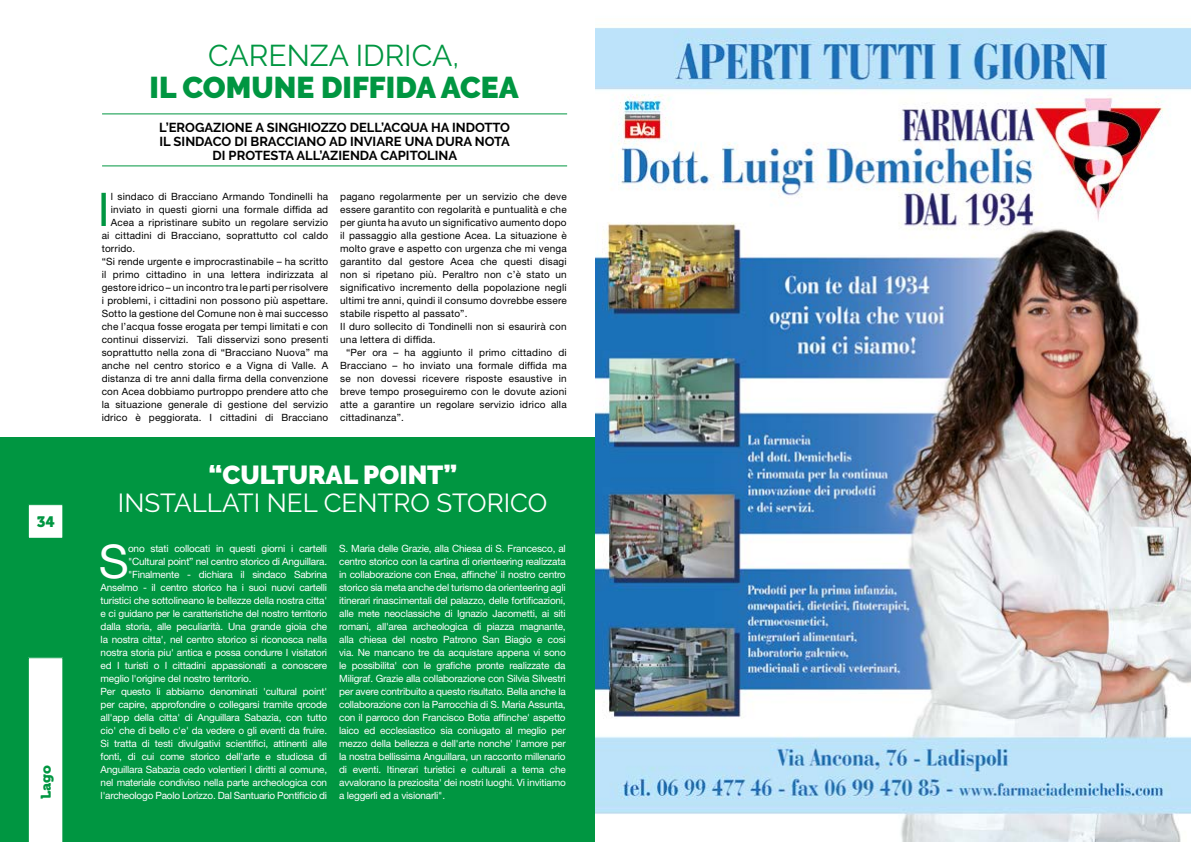
<style>
.page{position:relative;width:1191px;height:842px;background:#fff}
.page>*{position:absolute;margin:0;border:0;box-sizing:border-box;transform-origin:0 0}
.t1{font:46.4px "Helvetica Neue LT Std";color:#009641}
.t2{font:46.4px "Helvetica Neue LT Std";color:#fff}
.t3{font:900 30px "Raleway";color:#009641}
.t4{font:30px "Raleway";color:#009641}
.t5{font:26px "Raleway";color:#fff}
.t6{font:900 26px "Raleway";color:#fff}
.t7{font:15px "Museo 900";color:#009641}
.t8{font:14px "Museo 900";color:#009641}
.t9{font:700 13px/14px "Raleway";color:#000;text-align:center}
.t10{font:10px/13px "Helvetica Neue LT Std";letter-spacing:-.02em;color:#fff;text-align:justify}
.t11{font:10px "Helvetica Neue LT Std";letter-spacing:.02em;color:#000}
</style>
<div class="page">
<div style="left:0;top:437px;width:607px;height:405px;background:#009641"></div>
<img style="left:595px;top:27px;width:596px;height:815px">
<hr style="left:102px;top:113px;width:465px;height:1px;background:#009641">
<hr style="left:102px;top:165px;width:465px;height:1px;background:#009641">
<div style="left:28px;top:505px;width:35px;height:33px;background:#fff"></div>
<div style="left:28px;top:504px;width:35px;height:35px;border:1px solid #009641"></div>
<div style="left:28px;top:657px;width:35px;height:185px;background:#fff"></div>
<h3 class="t7" style="left:37px;top:513px;width:19px">34</h3>
<h3 class="t8" style="left:38px;top:799px;width:36px;rotate:-90deg">Lago</h3>
<h2 class="t4" style="left:208px;top:38px;width:252px">CARENZA IDRICA,</h2>
<h2 class="t3" style="left:149px;top:70px;width:371px">IL COMUNE DIFFIDA ACEA</h2>
<h3 class="t9" style="left:159px;top:120px;width:352px">L’EROGAZIONE A SINGHIOZZO DELL’ACQUA HA INDOTTO<br>IL SINDACO DI BRACCIANO AD INVIARE UNA DURA NOTA<br>DI PROTESTA ALL’AZIENDA CAPITOLINA</h3>
<h1 class="t1" style="left:98px;top:181px;width:14px">I</h1>
<p class="t11" style="left:111px;top:190px;width:219px">l sindaco di Bracciano Armando Tondinelli ha</p>
<p class="t11" style="left:111px;top:203px;width:219px">inviato in questi giorni una formale diffida ad</p>
<p class="t11" style="left:111px;top:216px;width:219px">Acea a ripristinare subito un regolare servizio</p>
<p class="t11" style="left:102px;top:229px;width:228px">ai cittadini di Bracciano, soprattutto col caldo</p>
<p class="t11" style="left:102px;top:242px;width:35px">torrido.</p>
<p class="t11" style="left:102px;top:255px;width:228px">“Si rende urgente e improcrastinabile – ha scritto</p>
<p class="t11" style="left:102px;top:268px;width:228px">il primo cittadino in una lettera indirizzata al</p>
<p class="t11" style="left:102px;top:281px;width:228px">gestore idrico – un incontro tra le parti per risolvere</p>
<p class="t11" style="left:102px;top:294px;width:228px">i problemi, i cittadini non possono più aspettare.</p>
<p class="t11" style="left:102px;top:307px;width:228px">Sotto la gestione del Comune non è mai successo</p>
<p class="t11" style="left:102px;top:320px;width:228px">che l’acqua fosse erogata per tempi limitati e con</p>
<p class="t11" style="left:102px;top:333px;width:228px">continui disservizi. Tali disservizi sono presenti</p>
<p class="t11" style="left:102px;top:346px;width:228px">soprattutto nella zona di “Bracciano Nuova” ma</p>
<p class="t11" style="left:102px;top:359px;width:228px">anche nel centro storico e a Vigna di Valle. A</p>
<p class="t11" style="left:102px;top:372px;width:228px">distanza di tre anni dalla firma della convenzione</p>
<p class="t11" style="left:102px;top:385px;width:228px">con Acea dobbiamo purtroppo prendere atto che</p>
<p class="t11" style="left:102px;top:398px;width:228px">la situazione generale di gestione del servizio</p>
<p class="t11" style="left:102px;top:411px;width:228px">idrico è peggiorata. I cittadini di Bracciano</p>
<p class="t11" style="left:340px;top:190px;width:228px">pagano regolarmente per un servizio che deve</p>
<p class="t11" style="left:340px;top:203px;width:228px">essere garantito con regolarità e puntualità e che</p>
<p class="t11" style="left:340px;top:216px;width:228px">per giunta ha avuto un significativo aumento dopo</p>
<p class="t11" style="left:340px;top:229px;width:228px">il passaggio alla gestione Acea. La situazione è</p>
<p class="t11" style="left:340px;top:242px;width:228px">molto grave e aspetto con urgenza che mi venga</p>
<p class="t11" style="left:340px;top:255px;width:228px">garantito dal gestore Acea che questi disagi</p>
<p class="t11" style="left:340px;top:268px;width:228px">non si ripetano più. Peraltro non c’è stato un</p>
<p class="t11" style="left:340px;top:281px;width:228px">significativo incremento della popolazione negli</p>
<p class="t11" style="left:340px;top:294px;width:228px">ultimi tre anni, quindi il consumo dovrebbe essere</p>
<p class="t11" style="left:340px;top:307px;width:129px">stabile rispetto al passato”.</p>
<p class="t11" style="left:340px;top:320px;width:228px">Il duro sollecito di Tondinelli non si esaurirà con</p>
<p class="t11" style="left:340px;top:333px;width:97px">una lettera di diffida.</p>
<p class="t11" style="left:346px;top:346px;width:222px">“Per ora – ha aggiunto il primo cittadino di</p>
<p class="t11" style="left:340px;top:359px;width:228px">Bracciano – ho inviato una formale diffida ma</p>
<p class="t11" style="left:340px;top:372px;width:228px">se non dovessi ricevere risposte esaustive in</p>
<p class="t11" style="left:340px;top:385px;width:228px">breve tempo proseguiremo con le dovute azioni</p>
<p class="t11" style="left:340px;top:398px;width:228px">atte a garantire un regolare servizio idrico alla</p>
<p class="t11" style="left:340px;top:411px;width:65px">cittadinanza”.</p>
<h3 class="t6" style="left:208px;top:460px;width:250px">“CULTURAL POINT”</h3>
<h3 class="t5" style="left:118px;top:488px;width:431px">INSTALLATI NEL CENTRO STORICO</h3>
<h1 class="t2" style="left:99px;top:534px;width:32px">S</h1>
<p class="t10" style="left:128px;top:542px;width:200px">ono stati collocati in questi giorni i cartelli</p>
<p class="t10" style="left:128px;top:555px;width:201px">"Cultural point” nel centro storico di Anguillara.</p>
<p class="t10" style="left:128px;top:568px;width:200px">"Finalmente - dichiara il sindaco Sabrina</p>
<p class="t10" style="left:101px;top:581px;width:228px">Anselmo - il centro storico ha i suoi nuovi cartelli</p>
<p class="t10" style="left:101px;top:594px;width:228px">turistici che sottolineano le bellezze della nostra citta'</p>
<p class="t10" style="left:101px;top:607px;width:228px">e ci guidano per le caratteristiche del nostro territorio</p>
<p class="t10" style="left:101px;top:620px;width:228px">dalla storia, alle peculiarità. Una grande gioia che</p>
<p class="t10" style="left:101px;top:633px;width:228px">la nostra citta', nel centro storico si riconosca nella</p>
<p class="t10" style="left:101px;top:646px;width:228px">nostra storia piu' antica e possa condurre I visitatori</p>
<p class="t10" style="left:101px;top:659px;width:228px">ed I turisti o I cittadini appassionati a conoscere</p>
<p class="t10" style="left:101px;top:672px;width:152px">meglio l'origine del nostro territorio.</p>
<p class="t10" style="left:101px;top:685px;width:228px">Per questo li abbiamo denominati 'cultural point'</p>
<p class="t10" style="left:101px;top:698px;width:228px">per capire, approfondire o collegarsi tramite qrcode</p>
<p class="t10" style="left:101px;top:711px;width:228px">all'app della citta' di Anguillara Sabazia, con tutto</p>
<p class="t10" style="left:101px;top:724px;width:228px">cio' che di bello c'e' da vedere o gli eventi da fruire.</p>
<p class="t10" style="left:101px;top:737px;width:228px">Si tratta di testi divulgativi scientifici, attinenti alle</p>
<p class="t10" style="left:101px;top:750px;width:228px">fonti, di cui come storico dell'arte e studiosa di</p>
<p class="t10" style="left:101px;top:763px;width:228px">Anguillara Sabazia cedo volentieri I diritti al comune,</p>
<p class="t10" style="left:101px;top:776px;width:228px">nel materiale condiviso nella parte archeologica con</p>
<p class="t10" style="left:101px;top:789px;width:228px">l'archeologo Paolo Lorizzo. Dal Santuario Pontificio di</p>
<p class="t10" style="left:339px;top:542px;width:228px">S. Maria delle Grazie, alla Chiesa di S. Francesco, al centro storico con la cartina di orienteering realizzata in collaborazione con Enea, affinche' il nostro centro storico sia meta anche del turismo da orienteering agli itinerari rinascimentali del palazzo, delle fortificazioni, alle mete neoclassiche di Ignazio Jacometti, ai siti romani, all'area archeologica di piazza magnante, alla chiesa del nostro Patrono San Biagio e cosi via. Ne mancano tre da acquistare appena vi sono le possibilita' con le grafiche pronte realizzate da Miligraf. Grazie alla collaborazione con Silvia Silvestri per avere contribuito a questo risultato. Bella anche la collaborazione con la Parrocchia di S. Maria Assunta, con il parroco don Francisco Botia affinche' aspetto laico ed ecclesiastico sia coniugato al meglio per mezzo della bellezza e dell'arte nonche' l'amore per la nostra bellissima Anguillara, un racconto millenario di eventi. Itinerari turistici e culturali a tema che avvalorano la preziosita' dei nostri luoghi. Vi invitiamo a leggerli ed a visionarli".</p>
</div>
